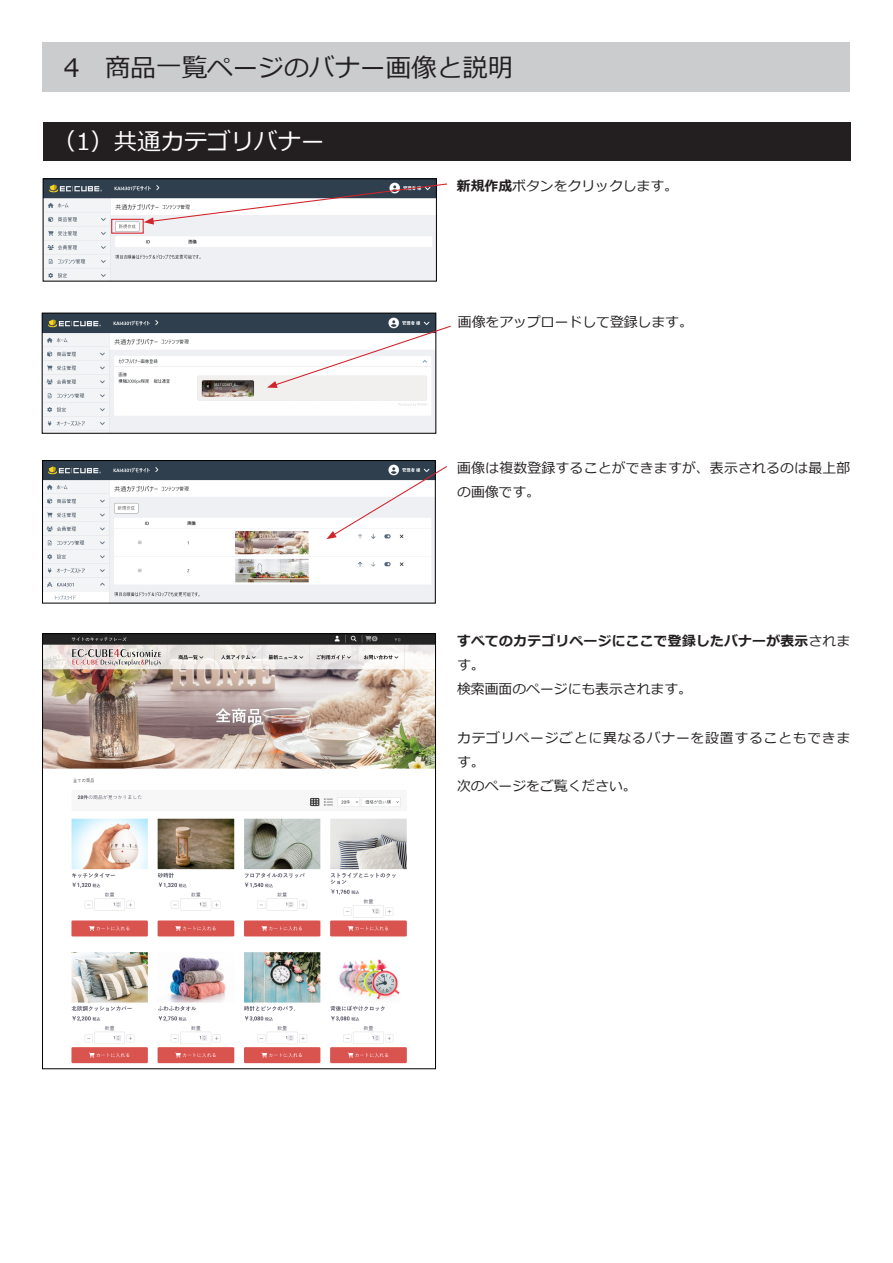
<style>
.page{position:relative;width:893px;height:1263px;background:#fff}
.page>*{position:absolute;margin:0;border:0;box-sizing:border-box;transform-origin:0 0}
.t1{font:25.5px "Meiryo";color:#231f20}
.t2{font:23.4px "Meiryo";color:#fff}
.t3{font:13.8px/24.2px "Meiryo";color:#231f20}
.t4{font:700 13.8px/24.2px "Meiryo";letter-spacing:.015em;color:#231f20}
.t5{font:13.8px/24.2px "Meiryo";letter-spacing:.055em;color:#231f20}
.s1{font-weight:700}
.s2{font-weight:400}
</style>
<div class="page">
<img style="left:44px;top:462px;width:389px;height:139px">
<div style="left:42px;top:460px;width:393px;height:143px;border:1px solid #000"></div>
<img style="left:45px;top:181px;width:390px;height:98px">
<div style="left:43px;top:179px;width:394px;height:102px;border:1px solid #000"></div>
<svg style="left:326px;top:465px;width:121px;height:74px"></svg>
<div style="left:43px;top:122px;width:808px;height:38px;background:#231f20"></div>
<div style="left:111px;top:219px;width:33px;height:15px;border:1px solid #d1232a"></div>
<svg style="left:144px;top:183px;width:304px;height:42px"></svg>
<div style="left:43px;top:43px;width:807px;height:49px;background:#cbccce"></div>
<img style="left:44px;top:315px;width:390px;height:116px">
<div style="left:42px;top:313px;width:394px;height:120px;border:1px solid #000"></div>
<svg style="left:267px;top:325px;width:184px;height:63px"></svg>
<img style="left:44px;top:635px;width:390px;height:429px">
<p class="t1" style="left:64px;top:50px;width:451px">4　商品一覧ページのバナー画像と説明</p>
<p class="t2" style="left:53px;top:125px;width:273px">（1）共通カテゴリバナー</p>
<p class="t3" style="left:457px;top:175px;width:223px"><span class="s1">新規作成</span>ボタンをクリックします。</p>
<p class="t3" style="left:458px;top:310px;width:236px">画像をアップロードして登録します。</p>
<p class="t3" style="left:457px;top:456px;width:395px">画像は複数登録することができますが、表示されるのは最上部の画像です。</p>
<p class="t4" style="left:457px;top:629px;width:395px">すべてのカテゴリページにここで登録したバナーが表示<span class="s2">されます。</span></p>
<p class="t3" style="left:457px;top:678px;width:236px">検索画面のページにも表示されます。</p>
<p class="t5" style="left:457px;top:726px;width:395px">カテゴリページごとに異なるバナーを設置することもできます。</p>
<p class="t3" style="left:457px;top:775px;width:181px">次のページをご覧ください。</p>
</div>
